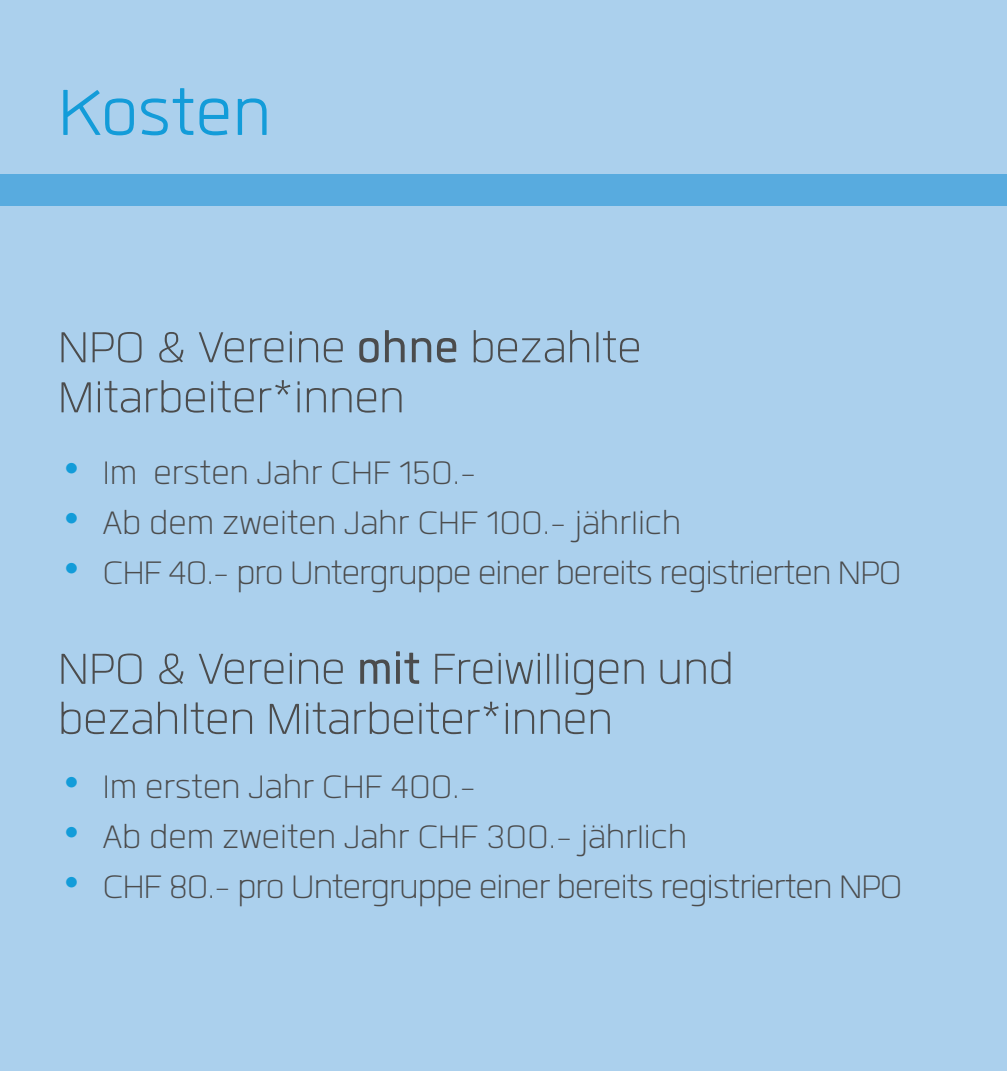
<style>
.page{position:relative;width:1007px;height:1071px;background:#fff}
.page>*{position:absolute;margin:0;border:0;box-sizing:border-box;transform-origin:0 0}
.Titel{font:300 90px "Quan";color:#139cd9}
.Fliesstext{font:300 60px/50px "Quan";color:#4b4c4d}
.Fliesstext-2{font:300 45px "Quan";color:#4b4c4d}
.Fliesstext-3{font:300 45px "Quan";letter-spacing:-.02em;color:#4b4c4d}
.s1{font-weight:400}
.s2{font-family:"Space Mono";font-weight:400;color:#139cd9}
</style>
<div class="page">
<div style="left:0;top:0;width:1006px;height:1070px;background:#abd0ed"></div>
<div style="left:0;top:174px;width:1006px;height:32px;background:#58abdf"></div>
<p class="Titel" style="left:58px;top:71px;width:215px">Kosten</p>
<p class="Fliesstext" style="left:58px;top:322px;width:585px">NPO &amp; Vereine <span class="s1">ohne</span> bezahlte<br>Mitarbeiter*innen</p>
<p class="Fliesstext-2" style="left:58px;top:452px;width:420px"><span class="s2">•</span> Im ersten Jahr CHF 150.-</p>
<p class="Fliesstext-2" style="left:58px;top:502px;width:625px"><span class="s2">•</span> Ab dem zweiten Jahr CHF 100.- jährlich</p>
<p class="Fliesstext-3" style="left:58px;top:552px;width:844px"><span class="s2">•</span> CHF 40.- pro Untergruppe einer bereits registrierten NPO</p>
<p class="Fliesstext" style="left:58px;top:643px;width:677px">NPO &amp; Vereine <span class="s1">mit</span> Freiwilligen und bezahlten Mitarbeiter*innen</p>
<p class="Fliesstext-2" style="left:58px;top:766px;width:420px"><span class="s2">•</span> Im ersten Jahr CHF 400.-</p>
<p class="Fliesstext-2" style="left:58px;top:816px;width:631px"><span class="s2">•</span> Ab dem zweiten Jahr CHF 300.- jährlich</p>
<p class="Fliesstext-3" style="left:58px;top:866px;width:845px"><span class="s2">•</span> CHF 80.- pro Untergruppe einer bereits registrierten NPO</p>
</div>
